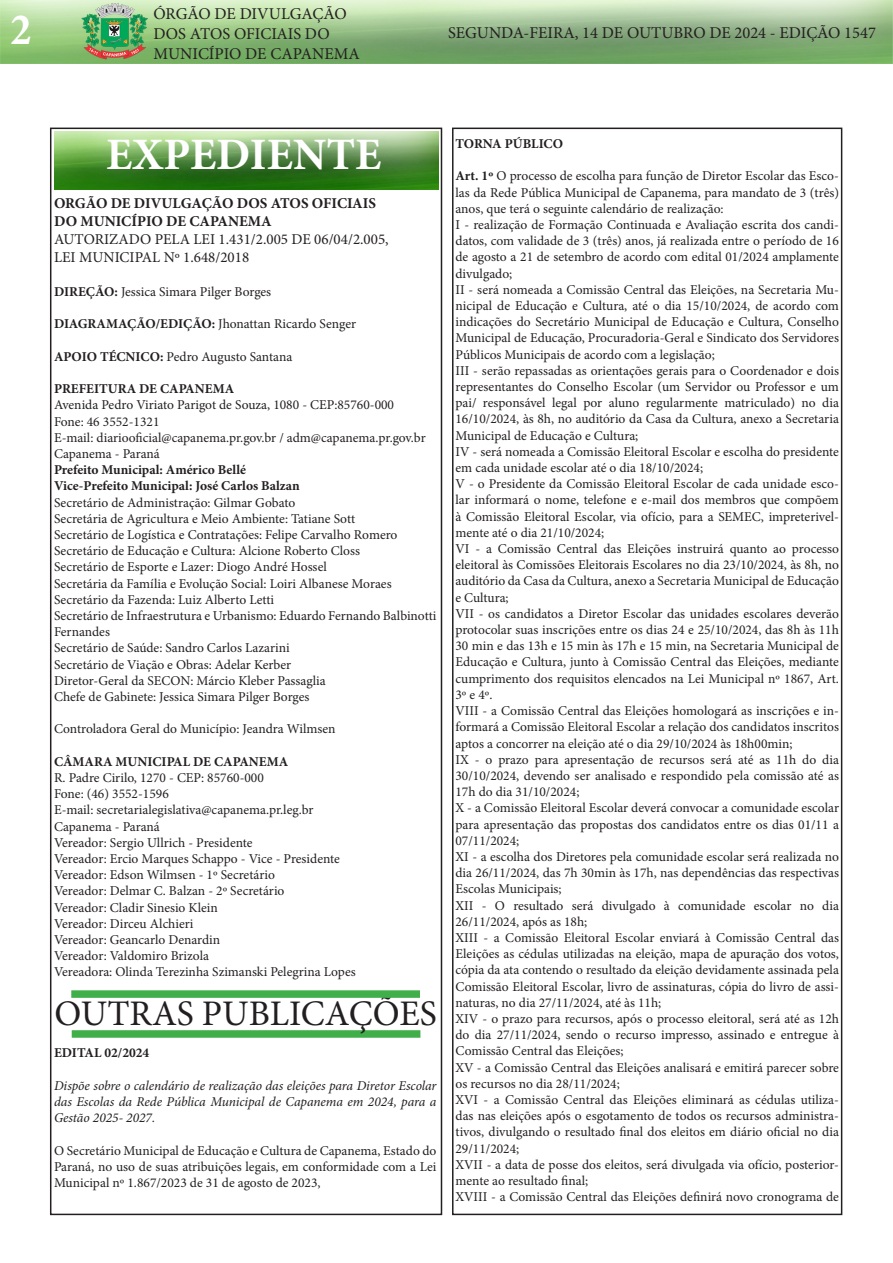
<style>
.page{position:relative;width:893px;height:1263px;background:#fff}
.page>*{position:absolute;margin:0;border:0;box-sizing:border-box;transform-origin:0 0}
.t1{font:700 45px "Minion Pro";color:#fff}
.t2{font:700 condensed 45px "Minion Pro";color:#fff}
.t3{font:36px "Minion Pro";color:#231f20}
.t4{font:16.5px/19.8px "Minion Pro";color:#231f20}
.t5{font:15px "Minion Pro";color:#231f20}
.t6{font:700 15px "Minion Pro";color:#231f20}
.t7{font:13.5px/16.2px "Minion Pro";color:#231f20;text-align:justify}
.t8{font:700 13.5px "Minion Pro";color:#231f20}
.t9{font:italic 13.5px/16.2px "Minion Pro";letter-spacing:-.005em;color:#231f20;text-align:justify}
.s1{font-weight:700}
</style>
<div class="page">
<div style="left:50px;top:128px;width:392px;height:1087px;border:2px solid #231f20"></div>
<img style="left:0;top:0;width:893px;height:64px">
<div style="left:452px;top:128px;width:390px;height:1087px;border:2px solid #231f20"></div>
<img style="left:54px;top:132px;width:384px;height:58px">
<div style="left:72px;top:1030px;width:348px;height:8px;background:#40ae49"></div>
<div style="left:71px;top:990px;width:349px;height:8px;background:#40ae49"></div>
<h1 class="t2" style="left:11px;top:-1px;width:22px">2</h1>
<p class="t4" style="left:153px;top:4px;width:208px">ÓRGÃO DE DIVULGAÇÃO<br>DOS ATOS OFICIAIS DO<br>MUNICÍPIO DE CAPANEMA</p>
<p class="t4" style="left:448px;top:23px;width:429px">SEGUNDA-FEIRA, 14 DE OUTUBRO DE 2024 - EDIÇÃO 1547</p>
<p class="t1" style="left:106px;top:123px;width:277px">EXPEDIENTE</p>
<p class="t6" style="left:54px;top:192px;width:324px">ORGÃO DE DIVULGAÇÃO DOS ATOS OFICIAIS</p>
<p class="t6" style="left:54px;top:210px;width:219px">DO MUNICÍPIO DE CAPANEMA</p>
<p class="t5" style="left:54px;top:229px;width:336px">AUTORIZADO PELA LEI 1.431/2.005 DE 06/04/2.005,</p>
<p class="t5" style="left:54px;top:247px;width:197px">LEI MUNICIPAL Nº 1.648/2018</p>
<p class="t7" style="left:54px;top:284px;width:219px"><span class="s1">DIREÇÃO:</span> Jessica Simara Pilger Borges</p>
<p class="t7" style="left:54px;top:316px;width:304px"><span class="s1">DIAGRAMAÇÃO/EDIÇÃO:</span> Jhonattan Ricardo Senger</p>
<p class="t7" style="left:54px;top:348px;width:240px"><span class="s1">APOIO TÉCNICO:</span> Pedro Augusto Santana</p>
<p class="t8" style="left:54px;top:379px;width:182px">PREFEITURA DE CAPANEMA</p>
<p class="t7" style="left:54px;top:397px;width:342px">Avenida Pedro Viriato Parigot de Souza, 1080 - CEP:85760-000</p>
<p class="t7" style="left:54px;top:413px;width:107px">Fone: 46 3552-1321</p>
<p class="t7" style="left:54px;top:429px;width:373px">E-mail: diariooficial@capanema.pr.gov.br / adm@capanema.pr.gov.br</p>
<p class="t7" style="left:54px;top:446px;width:107px">Capanema - Paraná</p>
<p class="t8" style="left:54px;top:460px;width:194px">Prefeito Municipal: Américo Bellé</p>
<p class="t8" style="left:54px;top:477px;width:247px">Vice-Prefeito Municipal: José Carlos Balzan</p>
<p class="t7" style="left:54px;top:494px;width:243px">Secretário de Administração: Gilmar Gobato</p>
<p class="t7" style="left:54px;top:510px;width:303px">Secretária de Agricultura e Meio Ambiente: Tatiane Sott</p>
<p class="t7" style="left:54px;top:527px;width:345px">Secretário de Logística e Contratações: Felipe Carvalho Romero</p>
<p class="t7" style="left:54px;top:543px;width:307px">Secretário de Educação e Cultura: Alcione Roberto Closs</p>
<p class="t7" style="left:54px;top:559px;width:274px">Secretário de Esporte e Lazer: Diogo André Hossel</p>
<p class="t7" style="left:54px;top:575px;width:339px">Secretária da Família e Evolução Social: Loiri Albanese Moraes</p>
<p class="t7" style="left:54px;top:591px;width:222px">Secretário da Fazenda: Luiz Alberto Letti</p>
<p class="t7" style="left:54px;top:608px;width:384px">Secretário de Infraestrutura e Urbanismo: Eduardo Fernando Balbinotti<br>Fernandes</p>
<p class="t7" style="left:54px;top:640px;width:237px">Secretário de Saúde: Sandro Carlos Lazarini</p>
<p class="t7" style="left:54px;top:656px;width:239px">Secretário de Viação e Obras: Adelar Kerber</p>
<p class="t7" style="left:54px;top:672px;width:273px">Diretor-Geral da SECON: Márcio Kleber Passaglia</p>
<p class="t7" style="left:54px;top:689px;width:257px">Chefe de Gabinete: Jessica Simara Pilger Borges</p>
<p class="t7" style="left:54px;top:721px;width:283px">Controladora Geral do Município: Jeandra Wilmsen</p>
<p class="t8" style="left:54px;top:752px;width:236px">CÂMARA MUNICIPAL DE CAPANEMA</p>
<p class="t7" style="left:54px;top:770px;width:211px">R. Padre Cirilo, 1270 - CEP: 85760-000</p>
<p class="t7" style="left:54px;top:786px;width:116px">Fone: (46) 3552-1596</p>
<p class="t7" style="left:54px;top:802px;width:261px">E-mail: secretarialegislativa@capanema.pr.leg.br</p>
<p class="t7" style="left:54px;top:818px;width:107px">Capanema - Paraná</p>
<p class="t7" style="left:54px;top:834px;width:200px">Vereador: Sergio Ullrich - Presidente</p>
<p class="t7" style="left:54px;top:851px;width:287px">Vereador: Ercio Marques Schappo - Vice - Presidente</p>
<p class="t7" style="left:54px;top:867px;width:222px">Vereador: Edson Wilmsen - 1º Secretário</p>
<p class="t7" style="left:54px;top:883px;width:232px">Vereador: Delmar C. Balzan - 2º Secretário</p>
<p class="t7" style="left:54px;top:899px;width:165px">Vereador: Cladir Sinesio Klein</p>
<p class="t7" style="left:54px;top:915px;width:141px">Vereador: Dirceu Alchieri</p>
<p class="t7" style="left:54px;top:932px;width:168px">Vereador: Geancarlo Denardin</p>
<p class="t7" style="left:54px;top:948px;width:157px">Vereador: Valdomiro Brizola</p>
<p class="t7" style="left:54px;top:964px;width:303px">Vereadora: Olinda Terezinha Szimanski Pelegrina Lopes</p>
<p class="t3" style="left:54px;top:989px;width:384px">OUTRAS PUBLICAÇÕES</p>
<p class="t8" style="left:54px;top:1044px;width:97px">EDITAL 02/2024</p>
<p class="t9" style="left:54px;top:1077px;width:384px">Dispõe sobre o calendário de realização das eleições para Diretor Escolar das Escolas da Rede Pública Municipal de Capanema em 2024, para a Gestão 2025- 2027.</p>
<p class="t7" style="left:54px;top:1142px;width:384px">O Secretário Municipal de Educação e Cultura de Capanema, Estado do Paraná, no uso de suas atribuições legais, em conformidade com a Lei Municipal nº 1.867/2023 de 31 de agosto de 2023,</p>
<p class="t8" style="left:455px;top:134px;width:109px">TORNA PÚBLICO</p>
<p class="t7" style="left:455px;top:168px;width:385px"><span class="s1">Art. 1º</span> O processo de escolha para função de Diretor Escolar das Esco&shy;las da Rede Pública Municipal de Capanema, para mandato de 3 (três) anos, que terá o seguinte calendário de realização:</p>
<p class="t7" style="left:455px;top:217px;width:385px">I - realização de Formação Continuada e Avaliação escrita dos candi&shy;datos, com validade de 3 (três) anos, já realizada entre o período de 16 de agosto a 21 de setembro de acordo com edital 01/2024 amplamente divulgado;</p>
<p class="t7" style="left:455px;top:281px;width:385px">II - será nomeada a Comissão Central das Eleições, na Secretaria Mu&shy;nicipal de Educação e Cultura, até o dia 15/10/2024, de acordo com indicações do Secretário Municipal de Educação e Cultura, Conselho Municipal de Educação, Procuradoria-Geral e Sindicato dos Servidores Públicos Municipais de acordo com a legislação;</p>
<p class="t7" style="left:455px;top:362px;width:385px">III - serão repassadas as orientações gerais para o Coordenador e dois representantes do Conselho Escolar (um Servidor ou Professor e um pai/ responsável legal por aluno regularmente matriculado) no dia 16/10/2024, às 8h, no auditório da Casa da Cultura, anexo a Secretaria Municipal de Educação e Cultura;</p>
<p class="t7" style="left:455px;top:443px;width:385px">IV - será nomeada a Comissão Eleitoral Escolar e escolha do presidente em cada unidade escolar até o dia 18/10/2024;</p>
<p class="t7" style="left:455px;top:476px;width:385px">V - o Presidente da Comissão Eleitoral Escolar de cada unidade esco&shy;lar informará o nome, telefone e e-mail dos membros que compõem à Comissão Eleitoral Escolar, via ofício, para a SEMEC, impreterivel&shy;mente até o dia 21/10/2024;</p>
<p class="t7" style="left:455px;top:541px;width:385px">VI - a Comissão Central das Eleições instruirá quanto ao processo eleitoral às Comissões Eleitorais Escolares no dia 23/10/2024, às 8h, no auditório da Casa da Cultura, anexo a Secretaria Municipal de Educação e Cultura;</p>
<p class="t7" style="left:455px;top:605px;width:385px">VII - os candidatos a Diretor Escolar das unidades escolares deverão protocolar suas inscrições entre os dias 24 e 25/10/2024, das 8h às 11h 30 min e das 13h e 15 min às 17h e 15 min, na Secretaria Municipal de Educação e Cultura, junto à Comissão Central das Eleições, mediante cumprimento dos requisitos elencados na Lei Municipal nº 1867, Art.<br>3º e 4º.</p>
<p class="t7" style="left:455px;top:703px;width:385px">VIII - a Comissão Central das Eleições homologará as inscrições e in&shy;formará a Comissão Eleitoral Escolar a relação dos candidatos inscritos aptos a concorrer na eleição até o dia 29/10/2024 às 18h00min;</p>
<p class="t7" style="left:455px;top:751px;width:385px">IX - o prazo para apresentação de recursos será até as 11h do dia 30/10/2024, devendo ser analisado e respondido pela comissão até as 17h do dia 31/10/2024;</p>
<p class="t7" style="left:455px;top:800px;width:385px">X - a Comissão Eleitoral Escolar deverá convocar a comunidade escolar para apresentação das propostas dos candidatos entre os dias 01/11 a 07/11/2024;</p>
<p class="t7" style="left:455px;top:848px;width:385px">XI - a escolha dos Diretores pela comunidade escolar será realizada no dia 26/11/2024, das 7h 30min às 17h, nas dependências das respectivas Escolas Municipais;</p>
<p class="t7" style="left:455px;top:897px;width:385px">XII - O resultado será divulgado à comunidade escolar no dia<br>26/11/2024, após as 18h;</p>
<p class="t7" style="left:455px;top:929px;width:385px">XIII - a Comissão Eleitoral Escolar enviará à Comissão Central das Eleições as cédulas utilizadas na eleição, mapa de apuração dos votos, cópia da ata contendo o resultado da eleição devidamente assinada pela Comissão Eleitoral Escolar, livro de assinaturas, cópia do livro de assi&shy;naturas, no dia 27/11/2024, até às 11h;</p>
<p class="t7" style="left:455px;top:1010px;width:385px">XIV - o prazo para recursos, após o processo eleitoral, será até as 12h do dia 27/11/2024, sendo o recurso impresso, assinado e entregue à Comissão Central das Eleições;</p>
<p class="t7" style="left:455px;top:1059px;width:385px">XV - a Comissão Central das Eleições analisará e emitirá parecer sobre os recursos no dia 28/11/2024;</p>
<p class="t7" style="left:455px;top:1091px;width:385px">XVI - a Comissão Central das Eleições eliminará as cédulas utiliza&shy;das nas eleições após o esgotamento de todos os recursos administra&shy;tivos, divulgando o resultado final dos eleitos em diário oficial no dia 29/11/2024;</p>
<p class="t7" style="left:455px;top:1156px;width:385px">XVII - a data de posse dos eleitos, será divulgada via ofício, posterior&shy;mente ao resultado final;</p>
<p class="t7" style="left:455px;top:1189px;width:385px">XVIII - a Comissão Central das Eleições definirá novo cronograma de</p>
</div>
